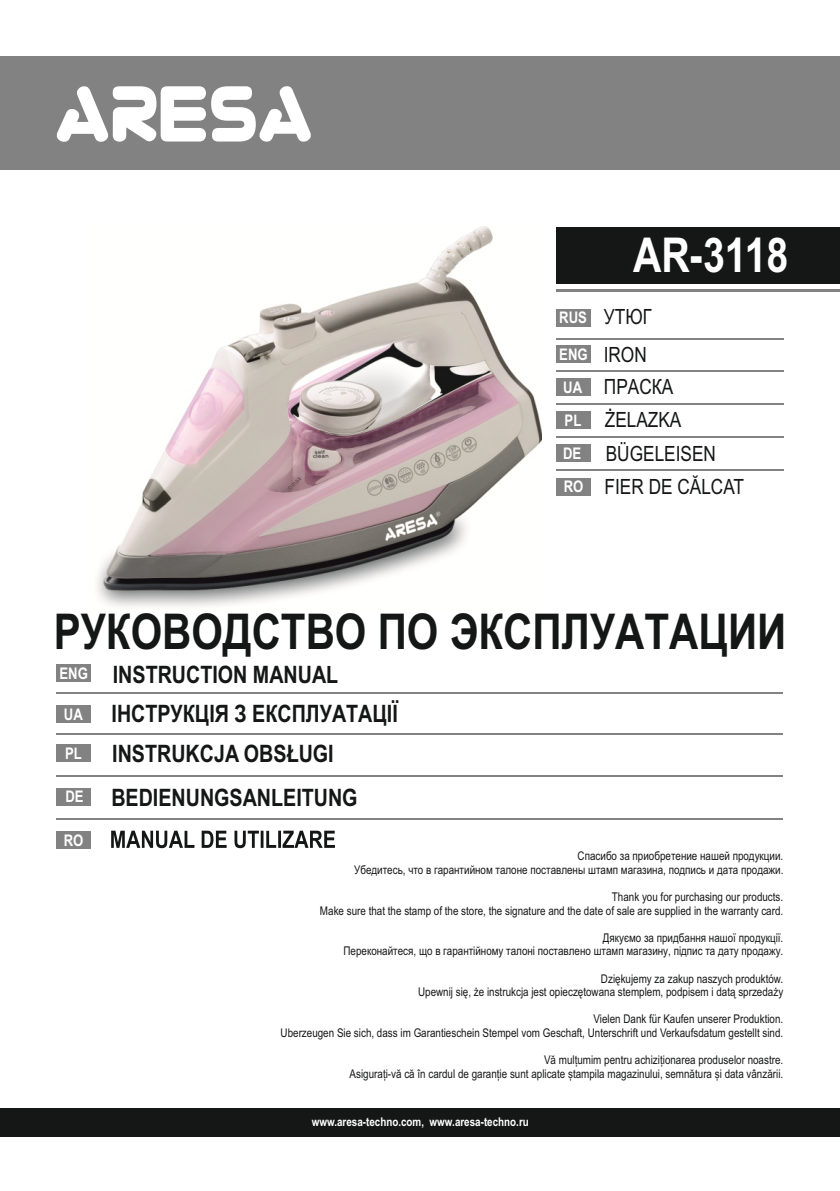
<style>
.page{position:relative;width:840px;height:1191px;background:#fff}
.page>*{position:absolute;margin:0;border:0;box-sizing:border-box;transform-origin:0 0}
.t1{font:700 49.4px "Arial Narrow";color:#151616}
.t2{font:700 48px "Arial Narrow";color:#fff}
.t3{font:700 24px/39.6px "Arial Narrow";color:#151616}
.t4{font:21px/33.6px "Arial Narrow";color:#151616}
.t5{font:700 16px/33px "Arial Narrow";color:#fff}
.t6{font:12px/13.6px "Arial Narrow";color:#151616;text-align:right}
.t7{font:700 12px "Arial Narrow";color:#fff}
.s1{font-weight:700;font-size:16px;color:#fff}
</style>
<div class="page">
<div style="left:556px;top:227px;width:283px;height:56px;background:#151616"></div>
<div style="left:0;top:1108px;width:839px;height:28px;background:#151616"></div>
<div style="left:0;top:57px;width:839px;height:113px;background:#818281"></div>
<hr style="left:556px;top:289px;width:283px;height:3px;background:#818281">
<svg style="left:56px;top:86px;width:255px;height:56px"></svg>
<img style="left:97px;top:226px;width:444px;height:381px">
<hr style="left:556px;top:338px;width:226px;height:1px;background:#818281">
<hr style="left:556px;top:370px;width:226px;height:1px;background:#818281">
<hr style="left:556px;top:403px;width:226px;height:2px;background:#818281">
<hr style="left:556px;top:436px;width:226px;height:2px;background:#818281">
<div style="left:556px;top:309px;width:34px;height:17px;background:#818281"></div>
<div style="left:556px;top:346px;width:34px;height:17px;background:#818281"></div>
<div style="left:556px;top:379px;width:34px;height:17px;background:#818281"></div>
<div style="left:556px;top:412px;width:34px;height:17px;background:#818281"></div>
<div style="left:556px;top:444px;width:34px;height:17px;background:#818281"></div>
<hr style="left:556px;top:469px;width:226px;height:2px;background:#818281">
<div style="left:556px;top:478px;width:34px;height:17px;background:#818281"></div>
<hr style="left:57px;top:692px;width:725px;height:1px;background:#818281">
<hr style="left:57px;top:775px;width:725px;height:2px;background:#818281">
<hr style="left:57px;top:732px;width:725px;height:2px;background:#818281">
<div style="left:57px;top:665px;width:34px;height:17px;background:#818281"></div>
<div style="left:57px;top:788px;width:34px;height:17px;background:#818281"></div>
<div style="left:57px;top:705px;width:34px;height:17px;background:#818281"></div>
<div style="left:57px;top:744px;width:34px;height:17px;background:#818281"></div>
<hr style="left:57px;top:818px;width:725px;height:2px;background:#818281">
<div style="left:57px;top:831px;width:34px;height:17px;background:#818281"></div>
<svg style="left:111px;top:830px;width:224px;height:18px"></svg>
<h2 class="t2" style="left:632px;top:237px;width:157px">AR-3118</h2>
<h3 class="t4" style="left:559px;top:302px;width:94px"><span class="s1">RUS</span> УТЮГ</h3>
<h3 class="t5" style="left:559px;top:339px;width:30px">ENG<br>UA<br>PL<br>DE</h3>
<h3 class="t4" style="left:603px;top:340px;width:45px">IRON</h3>
<h3 class="t4" style="left:603px;top:371px;width:71px">ПРАСКА</h3>
<h3 class="t4" style="left:604px;top:405px;width:78px">ŻELAZKA</h3>
<h3 class="t4" style="left:563px;top:438px;width:182px;text-indent:42px">BÜGELEISEN<br><span class="s1">RO</span> FIER DE CĂLCAT</h3>
<h1 class="t1" style="left:54px;top:613px;width:733px">РУКОВОДСТВО ПО ЭКСПЛУАТАЦИИ</h1>
<h3 class="t3" style="left:59px;top:657px;width:280px"><sup>ENG</sup> INSTRUCTION MANUAL</h3>
<h3 class="t5" style="left:64px;top:699px;width:20px">UA</h3>
<h3 class="t5" style="left:65px;top:738px;width:18px">PL</h3>
<h3 class="t5" style="left:65px;top:781px;width:20px">DE</h3>
<h3 class="t5" style="left:64px;top:825px;width:21px">RO</h3>
<h3 class="t3" style="left:111px;top:696px;width:288px">ІНСТРУКЦІЯ З ЕКСПЛУАТАЦІЇ<br>INSTRUKCJA OBSŁUGI</h3>
<h3 class="t3" style="left:111px;top:779px;width:248px">BEDIENUNGSANLEITUNG</h3>
<p class="t6" style="left:354px;top:850px;width:430px">Спасибо за приобретение нашей продукции.<br>Убедитесь, что в гарантийном талоне поставлены штамп магазина, подпись и дата продажи.</p>
<p class="t6" style="left:320px;top:891px;width:464px">Thank you for purchasing our products.<br>Make sure that the stamp of the store, the signature and the date of sale are supplied in the warranty card.</p>
<p class="t6" style="left:343px;top:932px;width:441px">Дякуємо за придбання нашої продукції.<br>Переконайтеся, що в гарантійному талоні поставлено штамп магазину, підпис та дату продажу.</p>
<p class="t6" style="left:418px;top:972px;width:366px">Dziękujemy za zakup naszych produktów.<br>Upewnij się, że instrukcja jest opieczętowana stemplem, podpisem i datą sprzedaży</p>
<p class="t6" style="left:280px;top:1013px;width:504px">Vielen Dank für Kaufen unserer Produktion.<br>Uberzeugen Sie sich, dass im Garantieschein Stempel vom Geschaft, Unterschrift und Verkaufsdatum gestellt sind.</p>
<p class="t6" style="left:349px;top:1054px;width:435px">Vă mulțumim pentru achiziționarea produselor noastre.<br>Asigurați-vă că în cardul de garanție sunt aplicate ștampila magazinului, semnătura și data vânzării.</p>
<p class="t7" style="left:311px;top:1116px;width:218px">www.aresa-techno.com, www.aresa-techno.ru</p>
</div>
